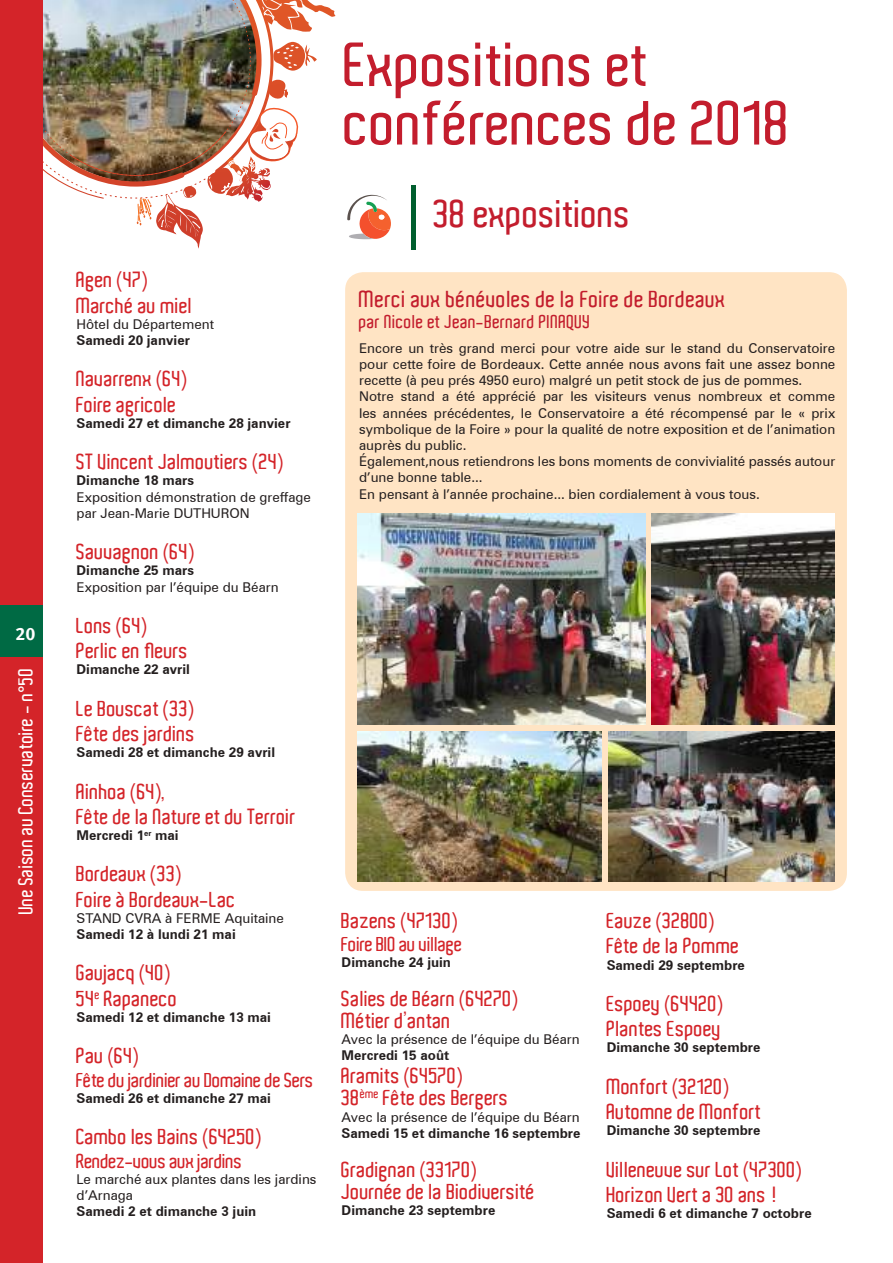
<style>
.page{position:relative;width:893px;height:1263px;background:#fff}
.page>*{position:absolute;margin:0;border:0;box-sizing:border-box;transform-origin:0 0}
.t1{font:600 60px/58.5px "Aldo";color:#c31d2d}
.t2{font:600 37.5px "Aldo";color:#c31d2d}
.t3{font:600 22.5px "Aldo";letter-spacing:.01em;color:#c31d2d}
.t4{font:600 21px/25.2px "Aldo";color:#d42429}
.t5{font:600 19.5px "Aldo";letter-spacing:-.02em;color:#d42429}
.t6{font:600 19.5px "Aldo";color:#fff}
.t7{font:600 18px "Aldo";letter-spacing:.01em;color:#c31d2d}
.t8{font:18px "Meta Bold CELF Roman";color:#fff}
.t9{font:13.5px/16.2px "Zurich BT";color:#241f1f}
.t10{font:700 13.5px "Zurich BT";color:#241f1f}
</style>
<div class="page">
<img style="left:43px;top:0;width:293px;height:249px">
<div style="left:345px;top:272px;width:502px;height:619px;background:#ffe4c4;border-radius:18px"></div>
<img style="left:358px;top:731px;width:244px;height:150px">
<img style="left:608px;top:731px;width:226px;height:150px">
<img style="left:358px;top:513px;width:287px;height:211px">
<img style="left:651px;top:513px;width:183px;height:211px">
<div style="left:0;top:0;width:43px;height:1263px;background:#d42429"></div>
<div style="left:0;top:606px;width:43px;height:51px;background:#006a44"></div>
<svg style="left:347px;top:195px;width:44px;height:44px"></svg>
<hr style="left:412px;top:185px;width:4px;height:64px;background:#005e2e">
<h3 class="t8" style="left:15px;top:623px;width:22px">20</h3>
<h3 class="t6" style="left:15px;top:914px;width:248px;rotate:-90deg">Une Saison au Conservatoire - n°50</h3>
<h3 class="t4" style="left:77px;top:267px;width:118px">Agen (47)<br>Marché au miel</h3>
<p class="t9" style="left:77px;top:316px;width:139px">Hôtel du Département</p>
<p class="t10" style="left:77px;top:332px;width:115px">Samedi 20 janvier</p>
<h3 class="t4" style="left:77px;top:366px;width:113px">Navarrenx (64)<br>Foire agricole</h3>
<p class="t10" style="left:77px;top:415px;width:216px">Samedi 27 et dimanche 28 janvier</p>
<h3 class="t4" style="left:77px;top:449px;width:209px">ST Vincent Jalmoutiers (24)</h3>
<p class="t10" style="left:77px;top:472px;width:119px">Dimanche 18 mars</p>
<p class="t9" style="left:77px;top:489px;width:236px">Exposition démonstration de greffage par Jean-Marie DUTHURON</p>
<h3 class="t4" style="left:77px;top:539px;width:120px">Sauvagnon (64)</h3>
<p class="t10" style="left:77px;top:562px;width:119px">Dimanche 25 mars</p>
<p class="t9" style="left:77px;top:579px;width:204px">Exposition par l’équipe du Béarn</p>
<h3 class="t4" style="left:77px;top:613px;width:113px">Lons (64)<br>Perlic en fleurs</h3>
<p class="t10" style="left:77px;top:661px;width:115px">Dimanche 22 avril</p>
<h3 class="t4" style="left:77px;top:696px;width:120px">Le Bouscat (33)<br>Fête des jardins</h3>
<p class="t10" style="left:77px;top:744px;width:200px">Samedi 28 et dimanche 29 avril</p>
<h3 class="t4" style="left:77px;top:779px;width:221px">Ainhoa (64),<br>Fête de la Nature et du Terroir</h3>
<p class="t10" style="left:77px;top:827px;width:104px">Mercredi 1<sup>er</sup> mai</p>
<h3 class="t4" style="left:77px;top:861px;width:161px">Bordeaux (33)<br>Foire à Bordeaux-Lac</h3>
<p class="t9" style="left:77px;top:910px;width:209px">STAND CVRA à FERME Aquitaine</p>
<p class="t10" style="left:77px;top:926px;width:161px">Samedi 12 à lundi 21 mai</p>
<h3 class="t4" style="left:77px;top:960px;width:103px">Gaujacq (40)<br>54<sup>e</sup> Rapaneco</h3>
<p class="t10" style="left:77px;top:1009px;width:196px">Samedi 12 et dimanche 13 mai</p>
<h3 class="t4" style="left:77px;top:1043px;width:65px">Pau (64)</h3>
<h3 class="t5" style="left:77px;top:1069px;width:239px">Fête du jardinier au Domaine de Sers</h3>
<p class="t10" style="left:77px;top:1090px;width:196px">Samedi 26 et dimanche 27 mai</p>
<h3 class="t4" style="left:77px;top:1124px;width:187px">Cambo les Bains (64250)</h3>
<h3 class="t5" style="left:77px;top:1150px;width:168px">Rendez-vous aux jardins</h3>
<p class="t9" style="left:77px;top:1171px;width:242px">Le marché aux plantes dans les jardins d’Arnaga</p>
<p class="t10" style="left:77px;top:1203px;width:181px">Samedi 2 et dimanche 3 juin</p>
<h1 class="t1" style="left:344px;top:36px;width:448px">Expositions et conférences de 2018</h1>
<h2 class="t2" style="left:434px;top:193px;width:199px">38 expositions</h2>
<h3 class="t3" style="left:359px;top:286px;width:368px">Merci aux bénévoles de la Foire de Bordeaux</h3>
<h3 class="t7" style="left:359px;top:312px;width:233px">par Nicole et Jean-Bernard PINAQUY</h3>
<p class="t9" style="left:359px;top:340px;width:478px">Encore un très grand merci pour votre aide sur le stand du Conservatoire pour cette foire de Bordeaux. Cette année nous avons fait une assez bonne recette (à peu prés 4950 euro) malgré un petit stock de jus de pommes.<br>Notre stand a été apprécié par les visiteurs venus nombreux et comme les années précédentes, le Conservatoire a été récompensé par le « prix symbolique de la Foire » pour la qualité de notre exposition et de l’animation auprès du public.<br>Également,nous retiendrons les bons moments de convivialité passés autour d’une bonne table...<br>En pensant à l’année prochaine... bien cordialement à vous tous.</p>
<h3 class="t4" style="left:342px;top:908px;width:118px">Bazens (47130)</h3>
<h3 class="t5" style="left:342px;top:933px;width:123px">Foire BIO au village</h3>
<p class="t10" style="left:342px;top:954px;width:111px">Dimanche 24 juin</p>
<h3 class="t4" style="left:342px;top:987px;width:179px;line-height:22.5px">Salies de Béarn (64270)<br>Métier d’antan</h3>
<p class="t9" style="left:342px;top:1031px;width:240px">Avec la présence de l’équipe du Béarn</p>
<p class="t10" style="left:342px;top:1047px;width:109px">Mercredi 15 août</p>
<h3 class="t4" style="left:342px;top:1064px;width:169px;line-height:22.5px">Aramits (64570)<br>38<sup>ème</sup> Fête des Bergers</h3>
<p class="t9" style="left:342px;top:1108px;width:240px">Avec la présence de l’équipe du Béarn</p>
<p class="t10" style="left:342px;top:1125px;width:240px">Samedi 15 et dimanche 16 septembre</p>
<h3 class="t4" style="left:342px;top:1158px;width:195px;line-height:22.5px">Gradignan (33170)<br>Journée de la Biodiversité</h3>
<p class="t10" style="left:342px;top:1202px;width:155px">Dimanche 23 septembre</p>
<h3 class="t4" style="left:607px;top:908px;width:135px">Eauze (32800)<br>Fête de la Pomme</h3>
<p class="t10" style="left:607px;top:956px;width:140px">Samedi 29 septembre</p>
<h3 class="t4" style="left:607px;top:991px;width:119px">Espoey (64420)<br>Plantes Espoey</h3>
<p class="t10" style="left:607px;top:1039px;width:155px">Dimanche 30 septembre</p>
<h3 class="t4" style="left:607px;top:1074px;width:156px">Monfort (32120)<br>Automne de Monfort</h3>
<p class="t10" style="left:607px;top:1122px;width:155px">Dimanche 30 septembre</p>
<h3 class="t4" style="left:607px;top:1157px;width:197px">Villeneuve sur Lot (47300)<br>Horizon Vert a 30 ans !</h3>
<p class="t10" style="left:607px;top:1205px;width:207px">Samedi 6 et dimanche 7 octobre</p>
</div>
